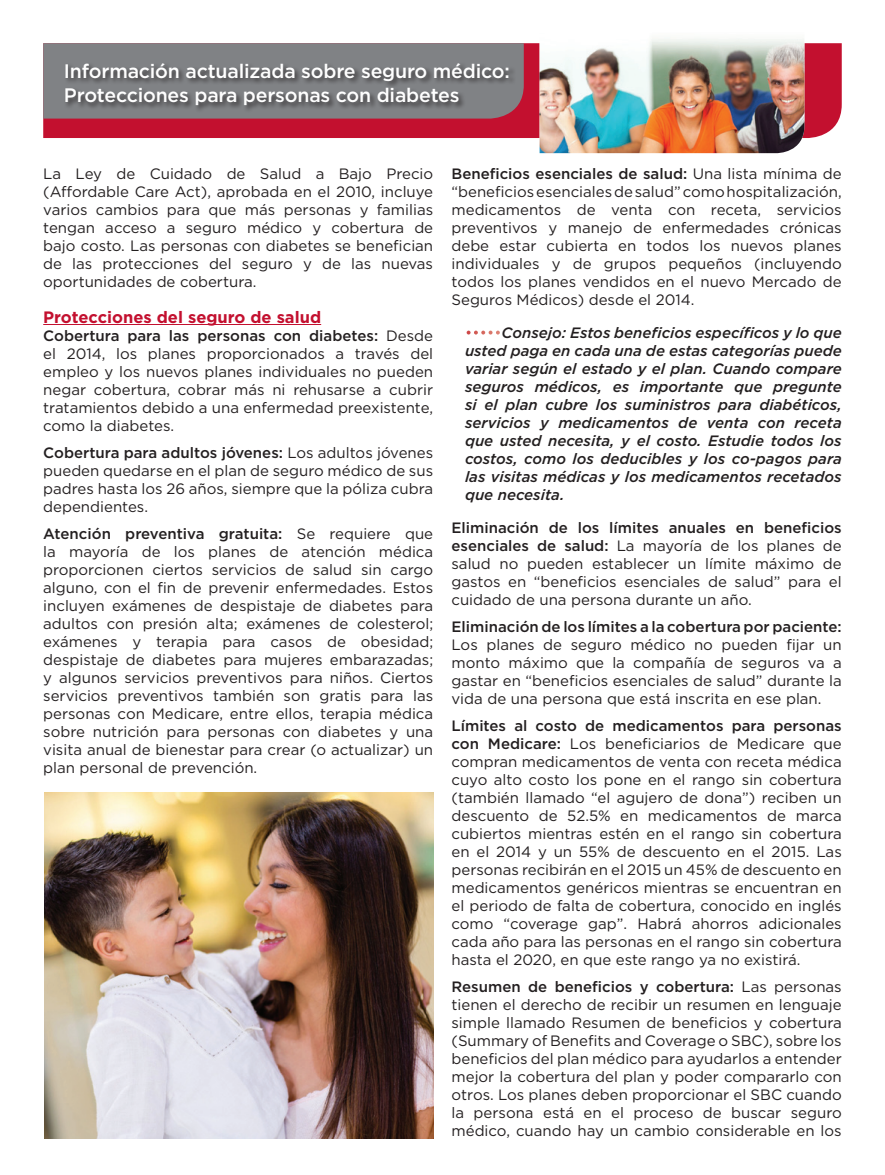
<style>
.page{position:relative;width:885px;height:1175px;background:#fff}
.page>*{position:absolute;margin:0;border:0;box-sizing:border-box;transform-origin:0 0}
.t1{font:500 19.5px/24px "Gotham";letter-spacing:-.01em;color:#fff}
.t2{font:700 16.5px "Gotham";color:#c3102f}
.t3{font:15px/18px "Gotham";color:#231f20;text-align:justify}
.t4{font:italic 500 15px/18px "Gotham";color:#231f20;text-align:justify}
.t5{font:500 15px "Gotham";color:#231f20}
.s1{font-weight:500}
.s2{font-weight:400;font-style:normal;color:#fff}
</style>
<div class="page">
<div style="left:43px;top:43px;width:798px;height:95px;background:#c3102f"></div>
<svg style="left:43px;top:43px;width:480px;height:76px;background:#827e82"></svg>
<div style="left:64px;top:62px;width:452px;height:51px;background:#231f20;opacity:.75"></div>
<img style="left:539px;top:39px;width:265px;height:114px">
<img style="left:44px;top:792px;width:389px;height:346px">
<hr style="left:43px;top:324px;width:278px;height:1px;background:#c3102f">
<h1 class="t1" style="left:64px;top:59px;width:447px">Información actualizada sobre seguro médico:<br>Protecciones para personas con diabetes</h1>
<p class="t3" style="left:43px;top:164px;width:391px">La Ley de Cuidado de Salud a Bajo Precio (Affordable Care Act), aprobada en el 2010, incluye varios cambios para que más personas y familias tengan acceso a seguro médico y cobertura de bajo costo. Las personas con diabetes se benefician de las protecciones del seguro y de las nuevas oportunidades de cobertura.</p>
<p class="t2" style="left:43px;top:306px;width:279px">Protecciones del seguro de salud</p>
<p class="t3" style="left:43px;top:326px;width:391px"><span class="s1">Cobertura para las personas con diabetes:</span> Desde el 2014, los planes proporcionados a través del empleo y los nuevos planes individuales no pueden negar cobertura, cobrar más ni rehusarse a cubrir tratamientos debido a una enfermedad preexistente, como la diabetes.</p>
<p class="t3" style="left:43px;top:443px;width:391px"><span class="s1">Cobertura para adultos jóvenes:</span> Los adultos jóvenes pueden quedarse en el plan de seguro médico de sus padres hasta los 26 años, siempre que la póliza cubra dependientes.</p>
<p class="t3" style="left:43px;top:524px;width:391px"><span class="s1">Atención preventiva gratuita:</span> Se requiere que la mayoría de los planes de atención médica proporcionen ciertos servicios de salud sin cargo alguno, con el fin de prevenir enfermedades. Estos incluyen exámenes de despistaje de diabetes para adultos con presión alta; exámenes de colesterol; exámenes y terapia para casos de obesidad; despistaje de diabetes para mujeres embarazadas; y algunos servicios preventivos para niños. Ciertos servicios preventivos también son gratis para las personas con Medicare, entre ellos, terapia médica sobre nutrición para personas con diabetes y una visita anual de bienestar para crear (o actualizar) un plan personal de prevención.</p>
<p class="t3" style="left:451px;top:164px;width:391px"><span class="s1">Beneficios esenciales de salud:</span> Una lista mínima de “beneficios esenciales de salud” como hospitalización, medicamentos de venta con receta, servicios preventivos y manejo de enfermedades crónicas debe estar cubierta en todos los nuevos planes individuales y de grupos pequeños (incluyendo todos los planes vendidos en el nuevo Mercado de Seguros Médicos) desde el 2014.</p>
<p class="t4" style="left:465px;top:323px;width:378px"><span class="s2">•••••</span>Consejo: Estos beneficios específicos y lo que usted paga en cada una de estas categorías puede variar según el estado y el plan. Cuando compare seguros médicos, es importante que pregunte si el plan cubre los suministros para diabéticos, servicios y medicamentos de venta con receta que usted necesita, y el costo. Estudie todos los costos, como los deducibles y los co-pagos para las visitas médicas y los medicamentos recetados que necesita.</p>
<p class="t3" style="left:451px;top:518px;width:391px"><span class="s1">Eliminación de los límites anuales en beneficios esenciales de salud:</span> La mayoría de los planes de salud no pueden establecer un límite máximo de gastos en “beneficios esenciales de salud” para el cuidado de una persona durante un año.</p>
<p class="t5" style="left:451px;top:617px;width:391px">Eliminación de los límites a la cobertura por paciente:</p>
<p class="t3" style="left:451px;top:635px;width:391px">Los planes de seguro médico no pueden fijar un monto máximo que la compañía de seguros va a gastar en “beneficios esenciales de salud” durante la vida de una persona que está inscrita en ese plan.</p>
<p class="t3" style="left:451px;top:716px;width:391px"><span class="s1">Límites al costo de medicamentos para personas con Medicare:</span> Los beneficiarios de Medicare que compran medicamentos de venta con receta médica cuyo alto costo los pone en el rango sin cobertura (también llamado “el agujero de dona”) reciben un descuento de 52.5% en medicamentos de marca cubiertos mientras estén en el rango sin cobertura en el 2014 y un 55% de descuento en el 2015. Las personas recibirán en el 2015 un 45% de descuento en medicamentos genéricos mientras se encuentran en el periodo de falta de cobertura, conocido en inglés como “coverage gap”. Habrá ahorros adicionales cada año para las personas en el rango sin cobertura hasta el 2020, en que este rango ya no existirá.</p>
<p class="t3" style="left:451px;top:977px;width:391px"><span class="s1">Resumen de beneficios y cobertura:</span> Las personas tienen el derecho de recibir un resumen en lenguaje simple llamado Resumen de beneficios y cobertura (Summary of Benefits and Coverage o SBC), sobre los beneficios del plan médico para ayudarlos a entender mejor la cobertura del plan y poder compararlo con otros. Los planes deben proporcionar el SBC cuando la persona está en el proceso de buscar seguro médico, cuando hay un cambio considerable en los</p>
</div>
